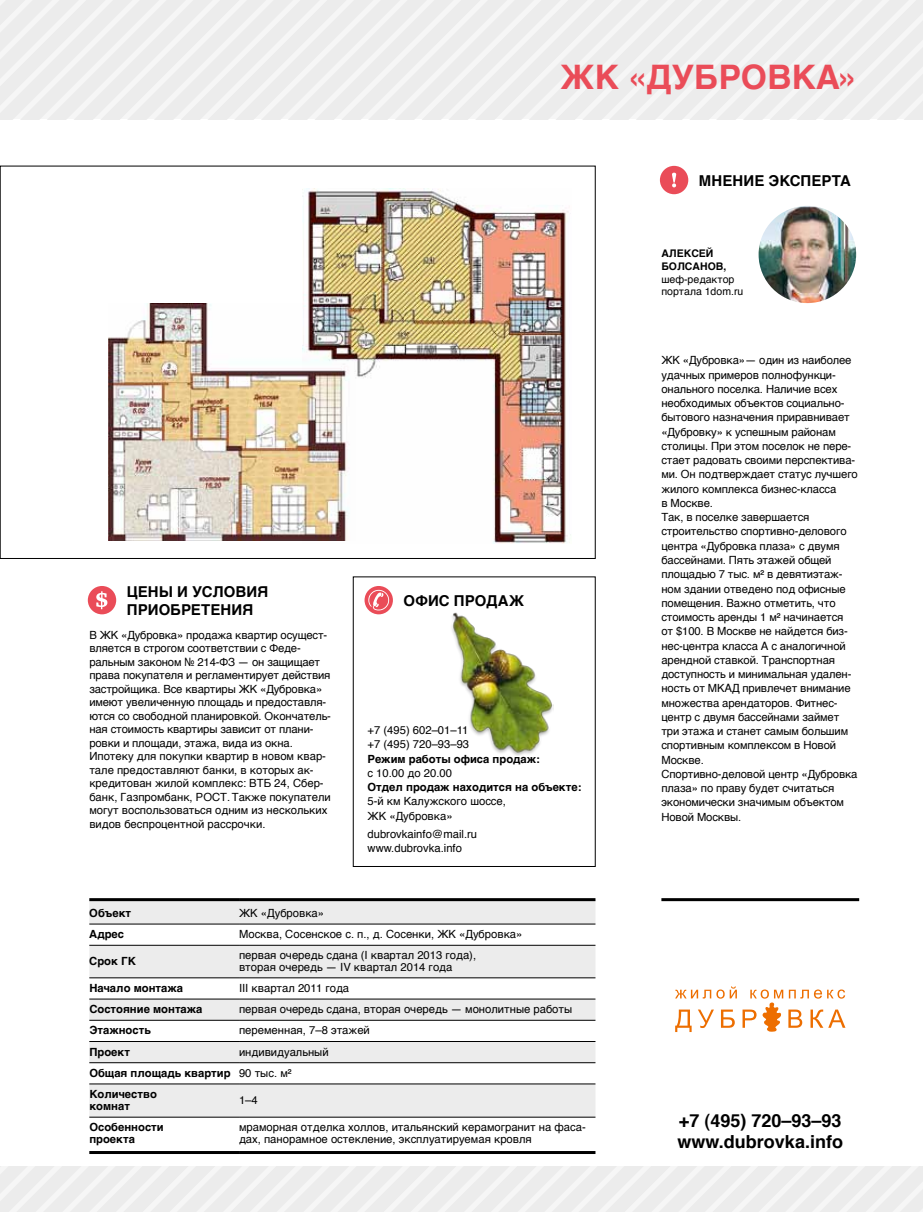
<style>
.page{position:relative;width:923px;height:1212px;background:#fff}
.page>*{position:absolute;margin:0;border:0;box-sizing:border-box;transform-origin:0 0}
.t1{font:700 33.75px "Helvetica TF";color:#ea4c58}
.t2{font:700 18px/21px "Helvetica TF";color:#000}
.t3{font:700 15px/18px "Helvetica TF";letter-spacing:.005em;color:#000}
.t4{font:700 15px "Helvetica TF";letter-spacing:.025em;color:#000}
.t5{font:11.25px/14.2px "Helvetica TF";letter-spacing:-.01em;color:#000}
.t6{font:700 11.25px/21.1px "Helvetica TF";color:#000}
.t7{font:10.5px/12.6px "Helvetica TF";color:#000}
.t8{font:700 10.5px/12.6px "Helvetica TF";color:#000}
.s1{font-weight:700}
.s2{font-weight:400}
</style>
<div class="page">
<svg style="left:0;top:0;width:923px;height:119px"></svg>
<svg style="left:0;top:1166px;width:923px;height:46px"></svg>
<svg style="left:0;top:166px;width:595px;height:393px"></svg>
<svg style="left:364px;top:586px;width:29px;height:28px"></svg>
<svg style="left:368px;top:590px;width:21px;height:20px"></svg>
<div style="left:88px;top:586px;width:28px;height:28px;background:#ea4c58;border-radius:50%"></div>
<svg style="left:96px;top:591px;width:11px;height:18px"></svg>
<div style="left:660px;top:166px;width:28px;height:28px;background:#ea4c58;border-radius:50%"></div>
<svg style="left:672px;top:173px;width:4px;height:14px"></svg>
<img style="left:758px;top:206px;width:98px;height:97px;border-radius:49px">
<hr style="left:661px;top:898px;width:198px;height:3px;background:#000">
<svg style="left:89px;top:901px;width:506px;height:216px;fill:#ececec"></svg>
<hr style="left:89px;top:924px;width:150px;height:1px;background:#000">
<hr style="left:239px;top:924px;width:356px;height:1px;background:#000">
<hr style="left:89px;top:945px;width:150px;height:1px;background:#000">
<hr style="left:239px;top:945px;width:356px;height:1px;background:#000">
<hr style="left:89px;top:977px;width:150px;height:1px;background:#000">
<hr style="left:239px;top:977px;width:356px;height:1px;background:#000">
<hr style="left:89px;top:999px;width:150px;height:1px;background:#000">
<hr style="left:239px;top:999px;width:356px;height:1px;background:#000">
<hr style="left:89px;top:1020px;width:150px;height:1px;background:#000">
<hr style="left:239px;top:1020px;width:356px;height:1px;background:#000">
<hr style="left:89px;top:1041px;width:150px;height:1px;background:#000">
<hr style="left:239px;top:1041px;width:356px;height:1px;background:#000">
<hr style="left:89px;top:1062px;width:150px;height:1px;background:#000">
<hr style="left:239px;top:1062px;width:356px;height:1px;background:#000">
<hr style="left:89px;top:1084px;width:150px;height:1px;background:#000">
<hr style="left:239px;top:1084px;width:356px;height:1px;background:#000">
<hr style="left:89px;top:1117px;width:150px;height:1px;background:#000">
<hr style="left:239px;top:1117px;width:356px;height:1px;background:#000">
<hr style="left:89px;top:898px;width:150px;height:3px;background:#000">
<hr style="left:239px;top:898px;width:356px;height:3px;background:#000">
<hr style="left:89px;top:1151px;width:150px;height:3px;background:#000">
<hr style="left:239px;top:1151px;width:356px;height:3px;background:#000">
<img style="left:303px;top:189px;width:268px;height:354px">
<img style="left:108px;top:303px;width:248px;height:237px">
<svg style="left:675px;top:986px;width:170px;height:46px"></svg>
<img style="left:452px;top:612px;width:101px;height:143px">
<p class="t1" style="left:560px;top:50px;width:111px">ЖК «Дуб</p>
<p class="t1" style="left:718px;top:50px;width:142px">ро вка»</p>
<h3 class="t3" style="left:699px;top:172px;width:153px">Мнение эксперта</h3>
<h3 class="t3" style="left:127px;top:583px;width:143px">Цены и усЛовия приобретения</h3>
<p class="t5" style="left:89px;top:628px;width:243px;line-height:13.5px">В ЖК «Дубровка» продажа квартир осущест‑ вляется в строгом соответствии с Феде‑ ральным законом № 214‑ФЗ — он защищает права покупателя и регламентирует действия застройщика. Все квартиры ЖК «Дубровка» имеют увеличенную площадь и предоставля‑ ются со свободной планировкой. Окончатель‑ ная стоимость квартиры зависит от плани‑ ровки и площади, этажа, вида из окна.<br>Ипотеку для покупки квартир в новом квар‑ тале предоставляют банки, в которых ак‑ кредитован жилой комплекс: ВТБ 24, Сбер‑ банк, Газпромбанк, РОСТ. Также покупатели могут воспользоваться одним из нескольких видов беспроцентной рассрочки.</p>
<p class="t4" style="left:403px;top:588px;width:122px">офис продаж</p>
<p class="t5" style="left:367px;top:723px;width:215px">+7 (495) 602–01–11<br>+7 (495) 720–93–93<br><span class="s1">Режим работы офиса продаж:<br></span>с 10.00 до 20.00<br><span class="s1">Отдел продаж находится на объекте:<br></span>5-й км Калужского шоссе,<br>ЖК «Дубровка»</p>
<p class="t5" style="left:367px;top:827px;width:111px">dubrovkainfo@mail.ru www.dubrovka.info</p>
<p class="t6" style="left:89px;top:902px;width:43px">Объект</p>
<p class="t5" style="left:239px;top:906px;width:87px">ЖК «Дубровка»</p>
<p class="t6" style="left:89px;top:924px;width:36px">Адрес</p>
<p class="t5" style="left:239px;top:927px;width:285px">Москва, Сосенское с. п., д. Сосенки, ЖК «Дубровка»</p>
<p class="t6" style="left:89px;top:951px;width:47px">Срок ГК</p>
<p class="t5" style="left:239px;top:949px;width:239px;line-height:12px">первая очередь сдана (I квартал 2013 года), вторая очередь — IV квартал 2014 года</p>
<p class="t6" style="left:89px;top:977px;width:95px">Начало монтажа</p>
<p class="t5" style="left:239px;top:981px;width:112px">III квартал 2011 года</p>
<p class="t6" style="left:89px;top:999px;width:115px">Состояние монтажа</p>
<p class="t5" style="left:239px;top:1002px;width:335px">первая очередь сдана, вторая очередь — монолитные работы</p>
<p class="t6" style="left:89px;top:1020px;width:63px">Этажность</p>
<p class="t5" style="left:239px;top:1023px;width:132px">переменная, 7–8 этажей</p>
<p class="t6" style="left:89px;top:1041px;width:42px">Проект</p>
<p class="t6" style="left:89px;top:1041px;width:241px;text-indent:150px"><span class="s2">индивидуальный<br></span>Общая площадь квартир <span class="s2">90 тыс. м²<br></span>Количество</p>
<p class="t6" style="left:89px;top:1095px;width:42px">комнат</p>
<p class="t5" style="left:239px;top:1093px;width:20px">1–4</p>
<p class="t6" style="left:89px;top:1121px;width:76px;line-height:12px">Особенности проекта</p>
<p class="t5" style="left:239px;top:1121px;width:348px;line-height:12px">мраморная отделка холлов, итальянский керамогранит на фаса‑ дах, панорамное остекление, эксплуатируемая кровля</p>
<p class="t8" style="left:661px;top:247px;width:66px">Алексей<br>Болсанов,</p>
<p class="t7" style="left:661px;top:273px;width:83px">шеф-редактор портала 1dom.ru</p>
<p class="t5" style="left:661px;top:354px;width:198px">ЖК «Дубровка»— один из наиболее удачных примеров полнофункци‑ онального поселка. Наличие всех необходимых объектов социально&shy;бытового назначения приравнивает «Дубровку» к успешным районам столицы. При этом поселок не пере‑ стает радовать своими перспектива‑ ми. Он подтверждает статус лучшего жилого комплекса бизнес-класса<br>в Москве.<br>Так, в поселке завершается строительство спортивно-делового центра «Дубровка плаза» с двумя бассейнами. Пять этажей общей площадью 7 тыс. м² в девятиэтаж‑ ном здании отведено под офисные помещения. Важно отметить, что стоимость аренды 1 м² начинается от $100. В Москве не найдется биз‑ нес-центра класса А с аналогичной арендной ставкой. Транспортная доступность и минимальная удален‑ ность от МКАД привлечет внимание множества арендаторов. Фитнес&shy;центр с двумя бассейнами займет три этажа и станет самым большим спортивным комплексом в Новой<br>Москве.<br>Спортивно-деловой центр «Дубровка плаза» по праву будет считаться экономически значимым объектом<br>Новой Москвы.</p>
<p class="t2" style="left:677px;top:1110px;width:167px">+7 (495) 720–93–93 www.dubrovka.info</p>
</div>
